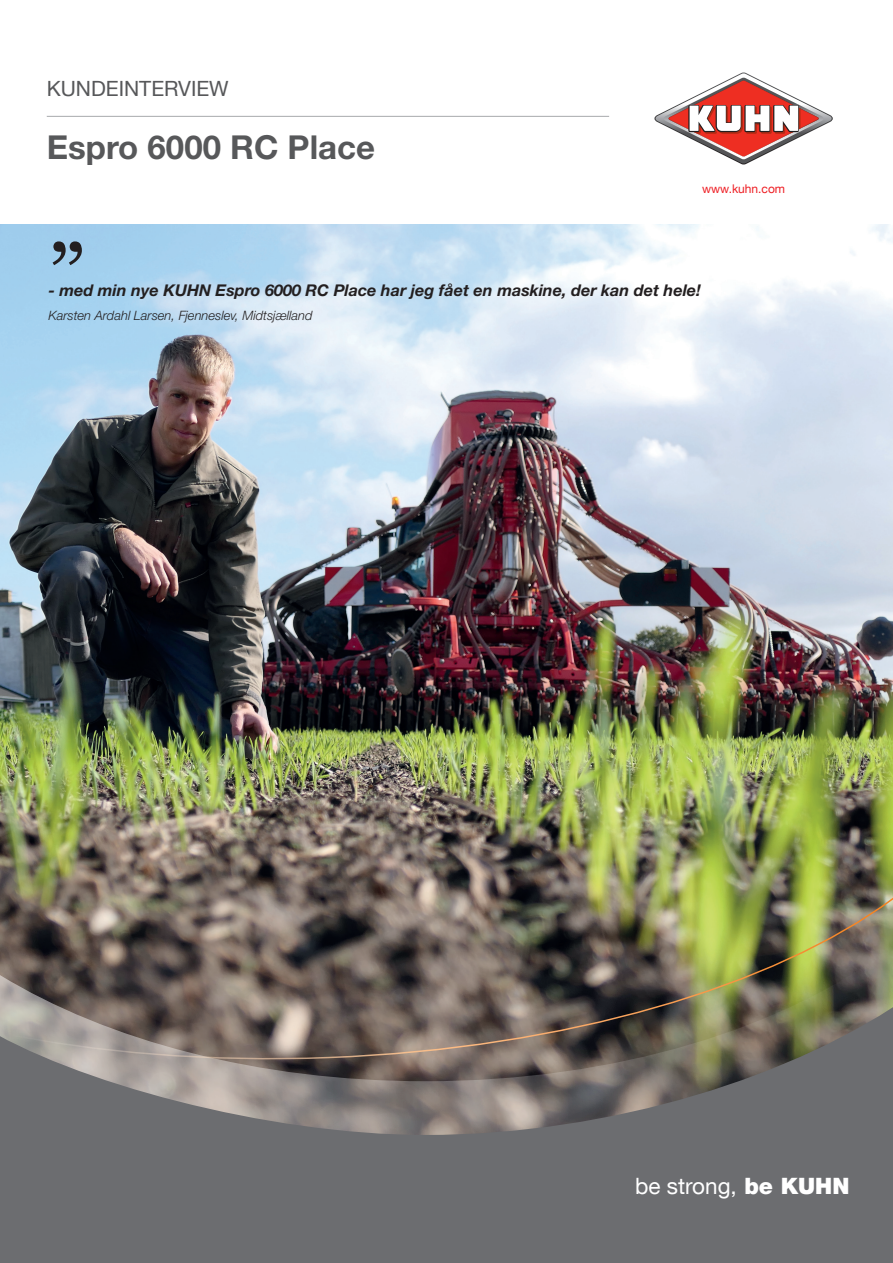
<style>
.page{position:relative;width:893px;height:1263px;background:#fff}
.page>*{position:absolute;margin:0;border:0;box-sizing:border-box;transform-origin:0 0}
.t1{font:90px "Georgia";color:#231f20}
.t2{font:700 33px "Helvetica Neue LT Std";color:#57585a}
.t3{font:22.5px "Helvetica Neue LT Com";color:#fff}
.t4{font:21px "Helvetica Neue LT Com";color:#57585a}
.t5{font:italic 700 16.2px "Helvetica Neue LT Std";color:#231f20}
.t6{font:italic 300 12.9px "Helvetica Neue LT Std";color:#231f20}
.t7{font:12px "Helvetica Neue LT Com";color:#ee1d23}
.s1{font-weight:900}
</style>
<div class="page">
<img style="left:0;top:224px;width:893px;height:657px">
<img style="left:0;top:881px;width:893px;height:112px">
<hr style="left:47px;top:116px;width:562px;height:1px;background:#9d9fa2">
<svg style="left:0;top:993px;width:893px;height:270px;background:#726f6e"></svg>
<svg style="left:654px;top:72px;width:179px;height:92px"></svg>
<p class="t4" style="left:47px;top:75px;width:183px">KUNDEINTERVIEW</p>
<h2 class="t2" style="left:47px;top:127px;width:330px">Espro 6000 RC Place</h2>
<p class="t7" style="left:702px;top:181px;width:85px">www.kuhn.com</p>
<h1 class="t1" style="left:48px;top:223px;width:38px">”</h1>
<p class="t5" style="left:48px;top:281px;width:654px">- med min nye KUHN Espro 6000 RC Place har jeg fået en maskine, der kan det hele!</p>
<p class="t6" style="left:48px;top:308px;width:266px">Karsten Ardahl Larsen, Fjenneslev, Midtsjælland</p>
<h3 class="t3" style="left:635px;top:1172px;width:216px">be strong, <span class="s1">be KUHN</span></h3>
</div>
